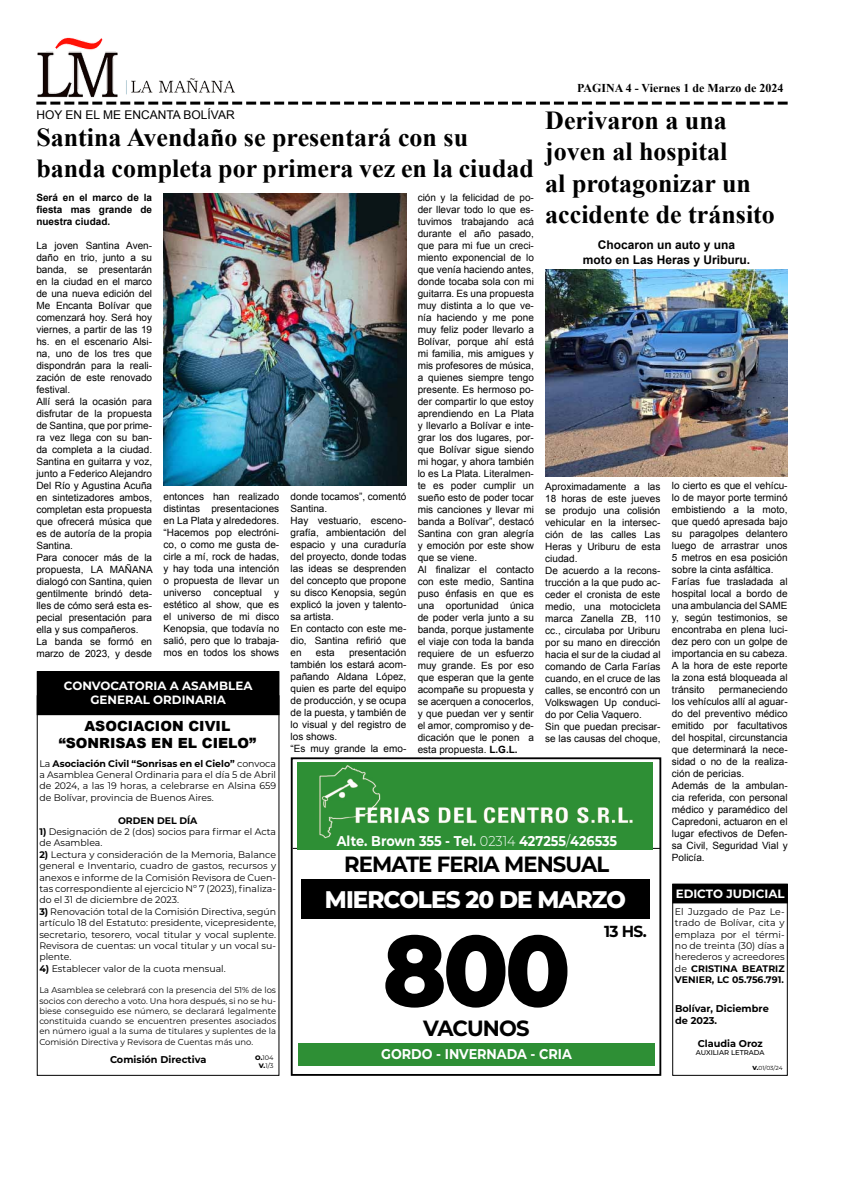
<style>
.page{position:relative;width:842px;height:1191px;background:#fff}
.page>*{position:absolute;margin:0;border:0;box-sizing:border-box;transform-origin:0 0}
.t1{font:800 100px "Montserrat";color:#000;scale:.96 1}
.t2{font:700 26px/31.2px "Times New Roman";color:#000}
.t3{font:800 24px "Montserrat";letter-spacing:-.04em;color:#fff;scale:.96 1}
.t4{font:700 22px "Montserrat";letter-spacing:-.04em;color:#000;scale:.96 1}
.t5{font:700 16px "Montserrat";color:#000;scale:.96 1}
.t6{font:700 14.2px "Montserrat";color:#fff;scale:.9 1}
.t7{font:900 14px/16.8px "Arial";color:#000;text-align:center}
.t8{font:700 12px/14.4px "Montserrat";color:#fff;text-align:center}
.t9{font:700 12px/14.4px "Arial";color:#000;text-align:center}
.t10{font:700 12px "Times New Roman";color:#000}
.t11{font:12px "Arial";color:#000}
.t12{font:10px/12px "Arial";color:#000}
.t13{font:700 10px/12px "Arial";color:#000;text-align:justify}
.t14{font:700 9.9px/11.8px "Montserrat";color:#000}
.t15{font:9.5px/11.4px "Montserrat";color:#000;text-align:justify}
.t16{font:700 9.5px "Montserrat";color:#000}
.t17{font:8.5px/10.2px "Montserrat";color:#000;text-align:justify}
.t18{font:500 7px "Montserrat";color:#000}
.t19{font:6.5px/7.8px "Montserrat";color:#000;text-align:center}
.t20{font:5.8px "Montserrat";color:#000}
.s1{font-weight:700}
.s2{font-weight:800}
.s3{font-weight:300}
</style>
<div class="page">
<img style="left:37px;top:37px;width:198px;height:61px">
<svg style="left:36px;top:102px;width:752px;height:3px"></svg>
<div style="left:302px;top:878px;width:348px;height:40px;background:#000"></div>
<hr style="left:293px;top:848px;width:367px;height:1px;background:#000">
<div style="left:291px;top:757px;width:370px;height:318px;border:2px solid #000"></div>
<img style="left:297px;top:762px;width:356px;height:87px">
<div style="left:299px;top:1044px;width:355px;height:21px;background:#2e8f35"></div>
<div style="left:672px;top:883px;width:116px;height:192px;border:1px solid #000"></div>
<div style="left:673px;top:884px;width:114px;height:19px;background:#000"></div>
<div style="left:672px;top:883px;width:116px;height:20px;border:1px solid #000"></div>
<div style="left:37px;top:671px;width:242px;height:43px;background:#000"></div>
<div style="left:37px;top:671px;width:242px;height:44px;border:1px solid #000"></div>
<img style="left:163px;top:194px;width:244px;height:291px">
<img style="left:546px;top:269px;width:242px;height:208px">
<p class="t10" style="left:577px;top:79px;width:208px">PAGINA 4 - Viernes 1 de Marzo de 2024</p>
<p class="t11" style="left:36px;top:107px;width:200px">HOY EN EL ME ENCANTA BOLÍVAR</p>
<h2 class="t2" style="left:36px;top:121px;width:499px">Santina Avendaño se presentará con su banda completa por primera vez en la ciudad</h2>
<h2 class="t2" style="left:545px;top:104px;width:231px">Derivaron a una joven al hospital<br>al protagonizar un accidente de tránsito</h2>
<p class="t12" style="left:418px;top:192px;width:118px">ción y la felicidad de po&shy;der llevar todo lo que es&shy;tuvimos trabajando acá durante el año pasado, que para mi fue un creci&shy;miento exponencial de lo que venía haciendo antes, donde tocaba sola con mi guitarra. Es una propuesta muy distinta a lo que ve&shy;nía haciendo y me pone muy feliz poder llevarlo a<br>Bolívar, porque ahí está mi familia, mis amigues y mis profesores de música, a quienes siempre tengo presente. Es hermoso po&shy;der compartir lo que estoy aprendiendo en La Plata y llevarlo a Bolívar e inte&shy;grar los dos lugares, por&shy;que Bolívar sigue siendo mi hogar, y ahora también lo es La Plata. Literalmen&shy;te es poder cumplir un sueño esto de poder tocar mis canciones y llevar mi banda a Bolívar”, destacó<br>Santina con gran alegría y emoción por este show que se viene.<br>Al finalizar el contacto con este medio, Santina puso énfasis en que es una oportunidad única de poder verla junto a su banda, porque justamente el viaje con toda la banda requiere de un esfuerzo muy grande. Es por eso que esperan que la gente acompañe su propuesta y se acerquen a conocerlos, y que puedan ver y sentir el amor, compromiso y de&shy;dicación que le ponen a esta propuesta. <span class="s1">L.G.L.</span></p>
<p class="t13" style="left:36px;top:192px;width:117px">Será en el marco de la fiesta mas grande de nuestra ciudad.</p>
<p class="t12" style="left:36px;top:240px;width:118px">La joven Santina Aven&shy;daño en trio, junto a su banda, se presentarán en la ciudad en el marco de una nueva edición del<br>Me Encanta Bolívar que comenzará hoy. Será hoy viernes, a partir de las 19 hs. en el escenario Alsi&shy;na, uno de los tres que dispondrán para la reali&shy;zación de este renovado festival.<br>Allí será la ocasión para disfrutar de la propuesta de Santina, que por prime&shy;ra vez llega con su ban&shy;da completa a la ciudad.<br>Santina en guitarra y voz, junto a Federico Alejandro<br>Del Río y Agustina Acuña en sintetizadores ambos, completan esta propuesta que ofrecerá música que es de autoría de la propia<br>Santina.<br>Para conocer más de la propuesta, LA MAÑANA dialogó con Santina, quien gentilmente brindó deta&shy;lles de cómo será esta es&shy;pecial presentación para ella y sus compañeros.<br>La banda se formó en marzo de 2023, y desde</p>
<p class="t9" style="left:583px;top:238px;width:169px">Chocaron un auto y una moto en Las Heras y Uriburu.</p>
<p class="t12" style="left:672px;top:479px;width:117px">lo cierto es que el vehícu&shy;lo de mayor porte terminó embistiendo a la moto, que quedó apresada bajo su paragolpes delantero luego de arrastrar unos<br>5 metros en esa posición sobre la cinta asfáltica.<br>Farías fue trasladada al hospital local a bordo de una ambulancia del SAME y, según testimonios, se encontraba en plena luci&shy;dez pero con un golpe de importancia en su cabeza.<br>A la hora de este reporte la zona está bloqueada al tránsito</p>
<p class="t12" style="left:545px;top:481px;width:117px">Aproximadamente a las<br>18 horas de este jueves se produjo una colisión vehicular en la intersec&shy;ción de las calles Las<br>Heras y Uriburu de esta ciudad.<br>De acuerdo a la recons&shy;trucción a la que pudo ac&shy;ceder el cronista de este medio, una motocicleta marca Zanella ZB, 110 cc., circulaba por Uriburu por su mano en dirección hacia el sur de la ciudad al comando de Carla Farías cuando, en el cruce de las calles, se encontró con un<br>Volkswagen Up conduci&shy;do por Celia Vaquero.<br>Sin que puedan precisar&shy;se las causas del choque,</p>
<p class="t12" style="left:163px;top:491px;width:117px;text-align:justify">entonces han realizado distintas presentaciones en La Plata y alrededores. “Hacemos pop electróni&shy;co, o como me gusta de&shy;cirle a mí, rock de hadas, y hay toda una intención o propuesta de llevar un universo conceptual y estético al show, que es el universo de mi disco Kenopsia, que todavía no salió, pero que lo trabaja&shy;mos en todos los shows</p>
<p class="t12" style="left:291px;top:491px;width:117px">donde tocamos”, comentó<br>Santina.<br>Hay vestuario, esceno&shy;grafía, ambientación del espacio y una curaduría del proyecto, donde todas las ideas se desprenden del concepto que propone su disco Kenopsia, según explicó la joven y talento&shy;sa artista.<br>En contacto con este me&shy;dio, Santina refirió que en</p>
<p class="t12" style="left:291px;top:647px;width:117px;text-indent:58px">presentación también los estará acom&shy;pañando Aldana López, quien es parte del equipo de producción, y se ocupa de la puesta, y también de lo visual y del registro de los shows.<br>“Es muy grande la emo-</p>
<p class="t12" style="left:316px;top:647px;width:20px">esta</p>
<p class="t8" style="left:64px;top:678px;width:190px">CONVOCATORIA A ASAMBLEA<br>GENERAL ORDINARIA</p>
<p class="t12" style="left:672px;top:683px;width:117px;text-indent:47px">permaneciendo los vehículos allí al aguar&shy;do del preventivo médico emitido por facultativos del hospital, circunstancia que determinará la nece&shy;sidad o no de la realiza&shy;ción de pericias.<br>Además de la ambulan&shy;cia referida, con personal médico y paramédico del<br>Capredoni, actuaron en el lugar efectivos de Defen&shy;sa Civil, Seguridad Vial y<br>Policía.</p>
<h3 class="t7" style="left:59px;top:717px;width:199px">ASOCIACION CIVIL “SONRISAS EN EL CIELO”</h3>
<p class="t15" style="left:39px;top:757px;width:238px">La <span class="s1">Asociación Civil “Sonrisas en el Cielo”</span> convoca a Asamblea General Ordinaria para el día 5 de Abril de 2024, a las 19 horas, a celebrarse en Alsina 659 de Bolívar, provincia de Buenos Aires.</p>
<p class="t16" style="left:118px;top:813px;width:81px">ORDEN DEL DÍA</p>
<p class="t15" style="left:39px;top:825px;width:238px"><span class="s1">1)</span> Designación de 2 (dos) socios para firmar el Acta de Asamblea.</p>
<p class="t15" style="left:39px;top:848px;width:238px"><span class="s1">2)</span> Lectura y consideración de la Memoria, Balance general e Inventario, cuadro de gastos, recursos y anexos e informe de la Comisión Revisora de Cuen&shy;tas correspondiente al ejercicio Nº 7 (2023), finaliza&shy;do el 31 de diciembre de 2023.</p>
<p class="t15" style="left:39px;top:905px;width:238px"><span class="s1">3)</span> Renovación total de la Comisión Directiva, según artículo 18 del Estatuto: presidente, vicepresidente, secretario, tesorero, vocal titular y vocal suplente.<br>Revisora de cuentas: un vocal titular y un vocal su&shy;plente.</p>
<p class="t15" style="left:39px;top:962px;width:188px"><span class="s1">4)</span> Establecer valor de la cuota mensual.</p>
<p class="t17" style="left:39px;top:985px;width:238px">La Asamblea se celebrará con la presencia del 51% de los socios con derecho a voto. Una hora después, si no se hu&shy;biese conseguido ese número, se declarará legalmente constituida cuando se encuentren presentes asociados en número igual a la suma de titulares y suplentes de la Comisión Directiva y Revisora de Cuentas más uno.</p>
<p class="t19" style="left:255px;top:1053px;width:20px"><span class="s2">O.</span>104<br><span class="s2">V.</span>1/3</p>
<h3 class="t6" style="left:337px;top:830px;width:313px">Alte. Brown 355 - Tel. <span class="s3">02314</span> 427255<span class="s3">/</span>426535</h3>
<h3 class="t4" style="left:344px;top:848px;width:278px">REMATE FERIA MENSUAL</h3>
<p class="t8" style="left:676px;top:886px;width:110px">EDICTO JUDICIAL</p>
<p class="t15" style="left:675px;top:905px;width:111px">El Juzgado de Paz Le&shy;trado de Bolívar, cita y emplaza por el térmi&shy;no de treinta (30) días a herederos y acreedores de <span class="s1">CRISTINA BEATRIZ VENIER, LC 05.756.791.</span></p>
<h3 class="t3" style="left:325px;top:881px;width:315px">MIERCOLES 20 DE MARZO</h3>
<h3 class="t5" style="left:604px;top:919px;width:46px">13 HS.</h3>
<h1 class="t1" style="left:382px;top:897px;width:198px">800</h1>
<h3 class="t4" style="left:423px;top:1012px;width:112px">VACUNOS</h3>
<p class="t14" style="left:675px;top:1002px;width:95px">Bolívar, Diciembre de 2023.</p>
<p class="t14" style="left:698px;top:1036px;width:67px">Claudia Oroz</p>
<p class="t18" style="left:696px;top:1047px;width:70px">AUXILIAR LETRADA</p>
<p class="t20" style="left:752px;top:1063px;width:32px"><span class="s2">V.</span>01/03/24</p>
<h3 class="t6" style="left:381px;top:1043px;width:213px">GORDO - INVERNADA - CRIA</h3>
<p class="t14" style="left:110px;top:1052px;width:98px">Comisión Directiva</p>
</div>
